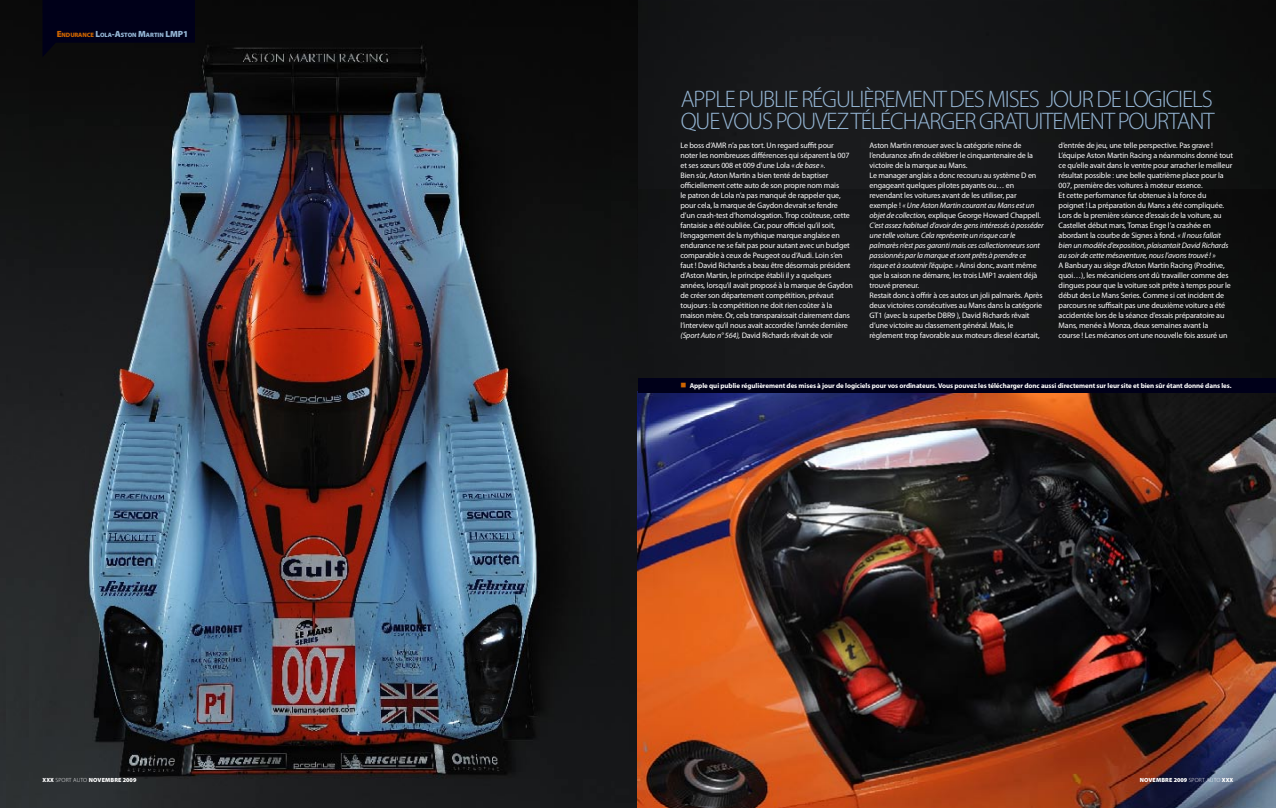
<style>
.page{position:relative;width:1276px;height:808px;background:#fff}
.page>*{position:absolute;margin:0;border:0;box-sizing:border-box;transform-origin:0 0}
.t1{font:300 24px/22px "Myriad Pro";letter-spacing:-.045em;color:#96b7d6}
._04_Texte_Courant_Drapo{font:8px/10px "Myriad Pro";letter-spacing:-.015em;color:#fff}
._04_Texte_Courant_Drapo-2{font:italic 8px/10px "Myriad Pro";letter-spacing:-.015em;color:#fff}
._06_Legende{font:700 7px "Myriad Pro";letter-spacing:-.01em;color:#fff}
.t2{font:900 6.3px "Myriad Pro";letter-spacing:-.015em;color:#96b7d6}
.t3{font:900 6px "Myriad Pro";letter-spacing:.015em;color:#fff}
.s1{font-size:9px;color:#cf6500}
.s2{color:#cf6500}
.s3{font-size:9px}
.s4{font-style:italic}
.s5{font-style:normal}
.s6{font-weight:300}
</style>
<div class="page">
<img style="left:638px;top:1px;width:638px;height:377px">
<img style="left:0;top:0;width:7px;height:808px">
<img style="left:7px;top:0;width:22px;height:808px">
<img style="left:29px;top:0;width:608px;height:808px">
<img style="left:638px;top:392px;width:638px;height:416px">
<div style="left:638px;top:378px;width:638px;height:14px;background:#000019"></div>
<svg style="left:43px;top:0;width:151px;height:57px;background:#020215"></svg>
<p class="t2" style="left:57px;top:31px;width:133px"><span class="s1">E</span><span class="s2">NDURANCE</span> <span class="s3">L</span>OLA<span class="s3">-A</span>STON <span class="s3">M</span>ARTIN <span class="s3">LMP1</span></p>
<p class="t1" style="left:681px;top:88px;width:535px">APPLE PUBLIE RÉGULIÈREMENT DES MISES JOUR DE LOGICIELS<br>QUE VOUS POUVEZ TÉLÉCHARGER GRATUITEMENT POURTANT</p>
<p class="_04_Texte_Courant_Drapo" style="left:680px;top:141px;width:171px">Le boss d’AMR n’a pas tort. Un regard suffit pour noter les nombreuses différences qui séparent la 007 et ses sœurs 008 et 009 d’une Lola <span class="s4">« de base ».</span></p>
<p class="_04_Texte_Courant_Drapo" style="left:680px;top:171px;width:174px">Bien sûr, Aston Martin a bien tenté de baptiser officiellement cette auto de son propre nom mais<br>le patron de Lola n’a pas manqué de rappeler que, pour cela, la marque de Gaydon devrait se fendre d’un crash-test d’homologation. Trop coûteuse, cette fantaisie a été oubliée. Car, pour officiel qu’il soit, l’engagement de la mythique marque anglaise en endurance ne se fait pas pour autant avec un budget comparable à ceux de Peugeot ou d’Audi. Loin s’en faut ! David Richards a beau être désormais président d’Aston Martin, le principe établi il y a quelques années, lorsqu’il avait proposé à la marque de Gaydon de créer son département compétition, prévaut toujours : la compétition ne doit rien coûter à la maison mère. Or, cela transparaissait clairement dans l’interview qu’il nous avait accordée l’année dernière <span class="s4">(Sport Auto n° 564),</span> David Richards rêvait de voir</p>
<p class="_04_Texte_Courant_Drapo" style="left:869px;top:141px;width:165px">Aston Martin renouer avec la catégorie reine de l’endurance afin de célébrer le cinquantenaire de la victoire de la marque au Mans.</p>
<p class="_04_Texte_Courant_Drapo-2" style="left:869px;top:171px;width:176px"><span class="s5">Le manager anglais a donc recouru au système D en engageant quelques pilotes payants ou… en revendant les voitures avant de les utiliser, par exemple !</span> « Une Aston Martin courant au Mans est un objet de collection, <span class="s5">explique George Howard Chappell.<br></span>C’est assez habituel d’avoir des gens intéressés à posséder une telle voiture. Cela représente un risque car le palmarès n’est pas garanti mais ces collectionneurs sont passionnés par la marque et sont prêts à prendre ce risque et à soutenir l’équipe. » <span class="s5">Ainsi donc, avant même que la saison ne démarre, les trois LMP1 avaient déjà trouvé preneur.</span></p>
<p class="_04_Texte_Courant_Drapo" style="left:869px;top:291px;width:175px">Restait donc à offrir à ces autos un joli palmarès. Après deux victoires consécutives au Mans dans la catégorie GT1 (avec la superbe DBR9 ), David Richards rêvait d’une victoire au classement général. Mais, le règlement trop favorable aux moteurs diesel écartait,</p>
<p class="_04_Texte_Courant_Drapo" style="left:1058px;top:141px;width:176px">d’entrée de jeu, une telle perspective. Pas grave !<br>L’équipe Aston Martin Racing a néanmoins donné tout ce qu’elle avait dans le ventre pour arracher le meilleur résultat possible : une belle quatrième place pour la 007, première des voitures à moteur essence.</p>
<p class="_04_Texte_Courant_Drapo" style="left:1058px;top:191px;width:174px">Et cette performance fut obtenue à la force du poignet ! La préparation du Mans a été compliquée.<br>Lors de la première séance d’essais de la voiture, au Castellet début mars, Tomas Enge l’a crashée en abordant la courbe de Signes à fond. <span class="s4">« Il nous fallait bien un modèle d’exposition, plaisantait David Richards au soir de cette mésaventure, nous l’avons trouvé ! »<br></span>A Banbury au siège d’Aston Martin Racing (Prodrive, quoi…), les mécaniciens ont dû travailler comme des dingues pour que la voiture soit prête à temps pour le début des Le Mans Series. Comme si cet incident de parcours ne suffisait pas une deuxième voiture a été accidentée lors de la séance d’essais préparatoire au Mans, menée à Monza, deux semaines avant la course ! Les mécanos ont une nouvelle fois assuré un</p>
<p class="_06_Legende" style="left:680px;top:381px;width:552px"><span class="s2">■</span> Apple qui publie régulièrement des mises à jour de logiciels pour vos ordinateurs. Vous pouvez les télécharger donc aussi directement sur leur site et bien sûr étant donné dans les.</p>
<p class="t3" style="left:43px;top:777px;width:95px">XXX <span class="s6">SPORT AUTO</span> NOVEMBRE 2009</p>
<p class="t3" style="left:1139px;top:777px;width:95px">NOVEMBRE 2009 <span class="s6">SPORT AUTO</span> XXX</p>
</div>
